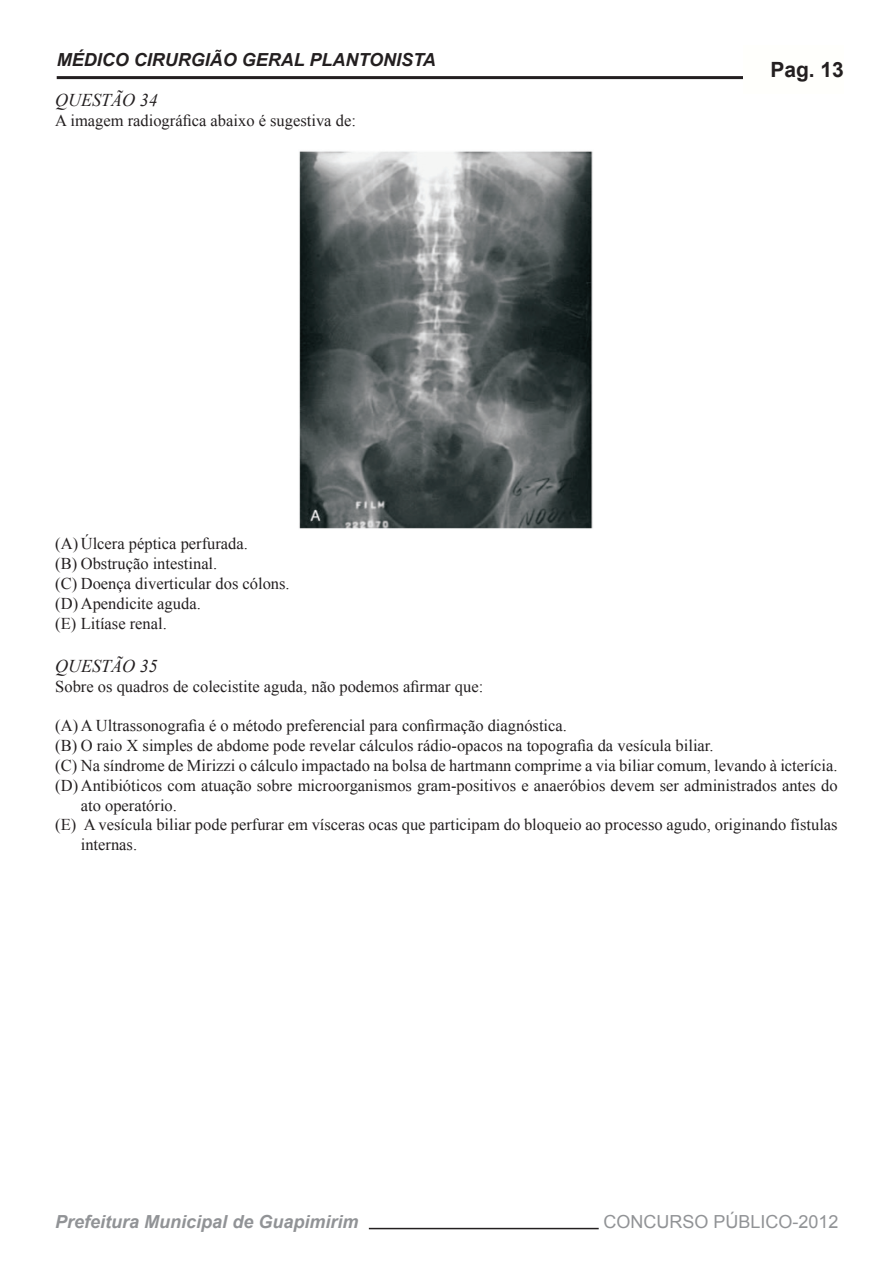
<style>
.page{position:relative;width:893px;height:1263px;background:#fff}
.page>*{position:absolute;margin:0;border:0;box-sizing:border-box;transform-origin:0 0}
.t1{font:700 21px "Arial";color:#231f20}
.t2{font:italic 700 18px "Arial";color:#231f20}
.t3{font:italic 700 18px "Arial";color:#919396}
.t4{font:18px "Arial";color:#919396}
.t5{font:italic 18px "Times New Roman";color:#231f20}
.t6{font:16.5px/19.8px "Times New Roman";color:#231f20}
</style>
<div class="page">
<hr style="left:57px;top:76px;width:783px;height:3px;background:#231f20">
<div style="left:744px;top:45px;width:100px;height:49px;background:#fffffc"></div>
<hr style="left:369px;top:1228px;width:230px;height:1px;background:#231f20">
<img style="left:299px;top:151px;width:294px;height:378px">
<p class="t2" style="left:57px;top:48px;width:381px">MÉDICO CIRURGIÃO GERAL PLANTONISTA</p>
<p class="t5" style="left:55px;top:88px;width:104px">QUESTÃO 34</p>
<p class="t6" style="left:55px;top:110px;width:302px">A imagem radiográfica abaixo é sugestiva de:</p>
<p class="t1" style="left:770px;top:56px;width:75px">Pag. 13</p>
<p class="t6" style="left:55px;top:534px;width:236px">(A) Úlcera péptica perfurada.<br>(B) Obstrução intestinal.<br>(C) Doença diverticular dos cólons. (D) Apendicite aguda.<br>(E) Litíase renal.</p>
<p class="t5" style="left:55px;top:653px;width:104px">QUESTÃO 35</p>
<p class="t6" style="left:55px;top:676px;width:430px">Sobre os quadros de colecistite aguda, não podemos afirmar que:</p>
<p class="t6" style="left:55px;top:716px;width:513px">(A) A Ultrassonografia é o método preferencial para confirmação diagnóstica.</p>
<p class="t6" style="left:55px;top:735px;width:660px">(B) O raio X simples de abdome pode revelar cálculos rádio-opacos na topografia da vesícula biliar.</p>
<p class="t6" style="left:55px;top:755px;width:784px">(C) Na síndrome de Mirizzi o cálculo impactado na bolsa de hartmann comprime a via biliar comum, levando à icterícia.</p>
<p class="t6" style="left:55px;top:775px;width:784px">(D) Antibióticos com atuação sobre microorganismos gram-positivos e anaeróbios devem ser administrados antes do</p>
<p class="t6" style="left:81px;top:795px;width:98px">ato operatório.</p>
<p class="t6" style="left:55px;top:815px;width:784px">(E) A vesícula biliar pode perfurar em vísceras ocas que participam do bloqueio ao processo agudo, originando fístulas</p>
<p class="t6" style="left:81px;top:834px;width:58px">internas.</p>
<p class="t3" style="left:55px;top:1209px;width:305px">Prefeitura Municipal de Guapimirim</p>
<p class="t4" style="left:604px;top:1210px;width:237px">CONCURSO PÚBLICO-2012</p>
</div>
